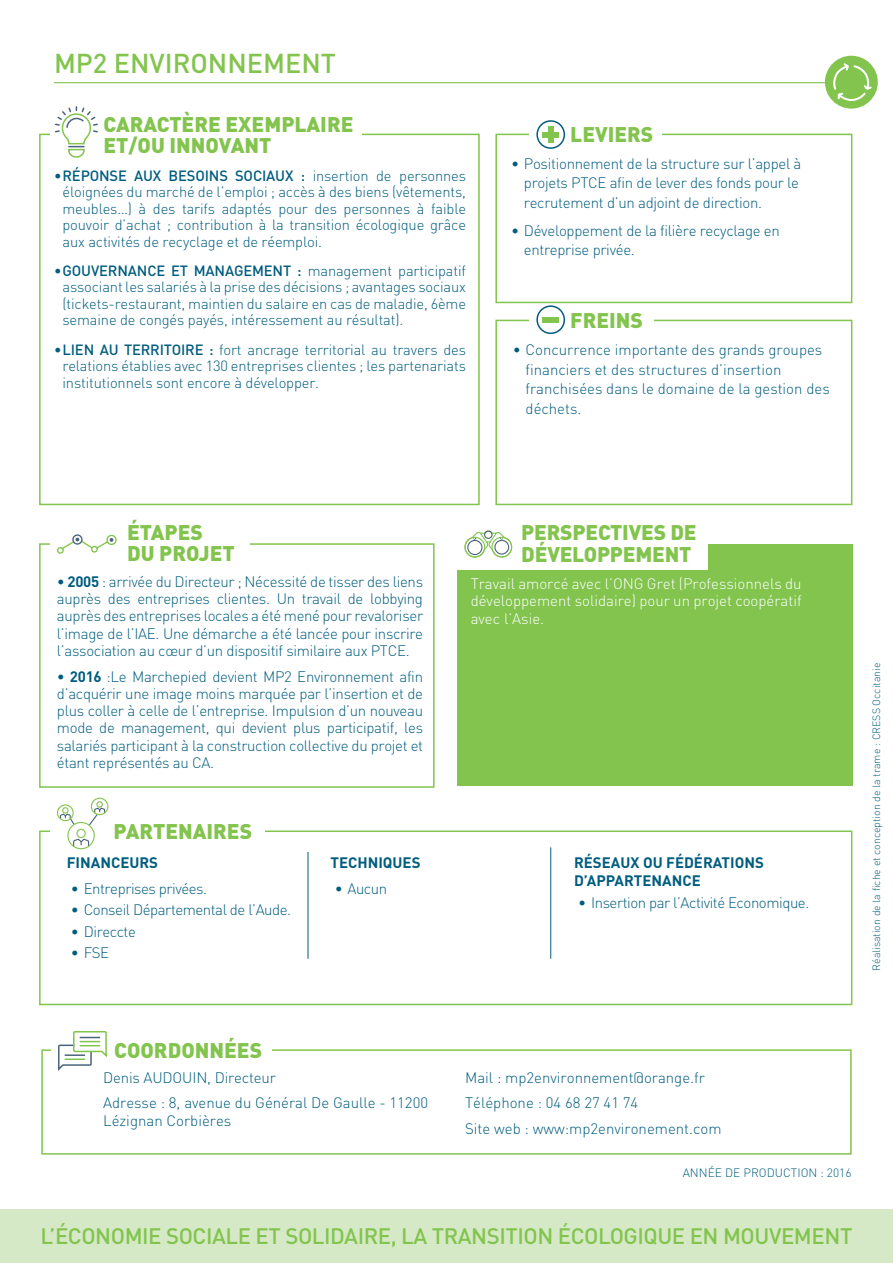
<style>
.page{position:relative;width:893px;height:1263px;background:#fff}
.page>*{position:absolute;margin:0;border:0;box-sizing:border-box;transform-origin:0 0}
.t1{font:500 27px "DIN";color:#82c44d}
.t2{font:500 22.2px "DIN";letter-spacing:-.02em;color:#82c44d}
.t3{font:900 21px/21px "DIN";color:#82c44d}
.t4{font:300 15px/17.2px "DIN";letter-spacing:-.02em;color:#005d7e;text-align:justify}
.t5{font:300 15px/19.5px "DIN";color:#005d7e}
.t6{font:300 15px/17.2px "DIN";color:#fff;text-align:justify}
.t7{font:700 15px/18px "DIN";color:#005d7e}
.t8{font:300 14.7px/16.5px "DIN";letter-spacing:-.01em;color:#005d7e;text-align:justify}
.t9{font:300 12px "DIN";color:#005d7e}
.t10{font:300 10.5px "DIN";color:#005d7e}
.s1{font-weight:500}
.s2{font-weight:700}
</style>
<div class="page">
<div style="left:0;top:1209px;width:893px;height:54px;background:#d6e9c6"></div>
<hr style="left:54px;top:82px;width:772px;height:1px;background:#82c44d">
<div style="left:39px;top:543px;width:396px;height:245px;border:2px solid #82c44d"></div>
<div style="left:50px;top:538px;width:200px;height:14px;background:#fff"></div>
<div style="left:457px;top:544px;width:395px;height:242px;background:#82c44d"></div>
<div style="left:454px;top:529px;width:254px;height:40px;background:#fff"></div>
<svg style="left:464px;top:530px;width:49px;height:28px"></svg>
<svg style="left:57px;top:534px;width:60px;height:20px"></svg>
<div style="left:72px;top:534px;width:11px;height:11px;border:1px solid #4a637c;border-radius:50%"></div>
<div style="left:495px;top:134px;width:357px;height:169px;border:2px solid #82c44d"></div>
<div style="left:529px;top:128px;width:132px;height:14px;background:#fff"></div>
<div style="left:39px;top:134px;width:441px;height:371px;border:2px solid #82c44d"></div>
<div style="left:495px;top:320px;width:357px;height:185px;border:2px solid #82c44d"></div>
<div style="left:536px;top:120px;width:29px;height:29px;border:2px solid #005d7e;border-radius:50%"></div>
<div style="left:542px;top:132px;width:17px;height:5px;background:#82c44d"></div>
<div style="left:548px;top:126px;width:5px;height:17px;background:#82c44d"></div>
<div style="left:50px;top:128px;width:312px;height:14px;background:#fff"></div>
<div style="left:529px;top:313px;width:124px;height:13px;background:#fff"></div>
<div style="left:542px;top:317px;width:17px;height:5px;background:#82c44d"></div>
<div style="left:536px;top:305px;width:29px;height:29px;border:2px solid #005d7e;border-radius:50%"></div>
<svg style="left:55px;top:106px;width:43px;height:52px"></svg>
<div style="left:39px;top:830px;width:813px;height:175px;border:2px solid #82c44d"></div>
<hr style="left:308px;top:852px;width:1px;height:107px;background:#005d7e">
<hr style="left:550px;top:847px;width:1px;height:112px;background:#005d7e">
<div style="left:50px;top:824px;width:215px;height:13px;background:#fff"></div>
<svg style="left:57px;top:797px;width:52px;height:53px"></svg>
<div style="left:825px;top:56px;width:53px;height:53px;background:#82c44d;border-radius:50%"></div>
<svg style="left:833px;top:63px;width:39px;height:38px"></svg>
<div style="left:41px;top:1049px;width:811px;height:106px;border:2px solid #82c44d"></div>
<div style="left:51px;top:1043px;width:220px;height:13px;background:#fff"></div>
<svg style="left:58px;top:1031px;width:49px;height:40px"></svg>
<h1 class="t1" style="left:54px;top:46px;width:283px">MP2 ENVIRONNEMENT</h1>
<h3 class="t3" style="left:103px;top:113px;width:251px">CARACTÈRE EXEMPLAIRE<br>ET/OU INNOVANT</h3>
<p class="t8" style="left:62px;top:167px;width:405px;text-indent:-8px"><span class="s1">•RÉPONSE AUX BESOINS SOCIAUX :</span> insertion de personnes éloignées du marché de l’emploi ; accès à des biens (vêtements, meubles…) à des tarifs adaptés pour des personnes à faible pouvoir d’achat ; contribution à la transition écologique grâce aux activités de recyclage et de réemploi.</p>
<p class="t8" style="left:62px;top:262px;width:405px;text-indent:-8px"><span class="s1">•GOUVERNANCE ET MANAGEMENT :</span> management participatif associant les salariés à la prise des décisions ; avantages sociaux (tickets-restaurant, maintien du salaire en cas de maladie, 6ème semaine de congés payés, intéressement au résultat).</p>
<p class="t8" style="left:62px;top:341px;width:405px;text-indent:-8px"><span class="s1">•LIEN AU TERRITOIRE :</span> fort ancrage territorial au travers des relations établies avec 130 entreprises clientes ; les partenariats institutionnels sont encore à développer.</p>
<h3 class="t3" style="left:570px;top:123px;width:85px">LEVIERS</h3>
<p class="t4" style="left:524px;top:153px;width:279px;line-height:19.5px;text-align:left;text-indent:-13px">• Positionnement de la structure sur l’appel à projets PTCE afin de lever des fonds pour le recrutement d’un adjoint de direction.</p>
<p class="t4" style="left:524px;top:220px;width:257px;line-height:19.5px;text-indent:-13px">• Développement de la filière recyclage en entreprise privée.</p>
<h3 class="t3" style="left:570px;top:308px;width:74px">FREINS</h3>
<p class="t5" style="left:526px;top:340px;width:306px;text-indent:-13px">• Concurrence importante des grands groupes financiers et des structures d’insertion franchisées dans le domaine de la gestion des déchets.</p>
<h3 class="t3" style="left:127px;top:520px;width:109px">ÉTAPES<br>DU PROJET</h3>
<p class="t4" style="left:57px;top:573px;width:368px">• <span class="s2">2005</span> : arrivée du Directeur ; Nécessité de tisser des liens auprès des entreprises clientes. Un travail de lobbying auprès des entreprises locales a été mené pour revaloriser l’image de l’IAE. Une démarche a été lancée pour inscrire l’association au cœur d’un dispositif similaire aux PTCE.</p>
<p class="t4" style="left:57px;top:667px;width:368px">• <span class="s2">2016</span> :Le Marchepied devient MP2 Environnement afin d’acquérir une image moins marquée par l’insertion et de plus coller à celle de l’entreprise. Impulsion d’un nouveau mode de management, qui devient plus participatif, les salariés participant à la construction collective du projet et étant représentés au CA.</p>
<h3 class="t3" style="left:114px;top:819px;width:140px">PARTENAIRES</h3>
<p class="t7" style="left:67px;top:853px;width:93px">FINANCEURS</p>
<p class="t4" style="left:71px;top:880px;width:138px">• Entreprises privées.</p>
<p class="t4" style="left:71px;top:901px;width:222px">• Conseil Départemental de l’Aude.</p>
<p class="t4" style="left:71px;top:923px;width:66px">• Direccte</p>
<p class="t4" style="left:71px;top:944px;width:40px">• FSE</p>
<p class="t7" style="left:330px;top:853px;width:92px">TECHNIQUES</p>
<p class="t4" style="left:335px;top:880px;width:54px">• Aucun</p>
<h3 class="t3" style="left:521px;top:520px;width:177px;line-height:22.5px">PERSPECTIVES DE<br>DÉVELOPPEMENT</h3>
<p class="t6" style="left:471px;top:575px;width:332px">Travail amorcé avec l’ONG Gret (Professionnels du développement solidaire) pour un projet coopératif avec l’Asie.</p>
<p class="t7" style="left:574px;top:853px;width:191px">RÉSEAUX OU FÉDÉRATIONS<br>D’APPARTENANCE</p>
<p class="t4" style="left:578px;top:893px;width:232px">• Insertion par l’Activité Economique.</p>
<p class="t10" style="left:870px;top:971px;width:309px;rotate:-90deg">Réalisation de la fiche et conception de la trame : CRESS Occitanie</p>
<h3 class="t3" style="left:114px;top:1039px;width:149px">COORDONNÉES</h3>
<p class="t5" style="left:103px;top:1064px;width:326px;line-height:25.8px">Denis AUDOUIN, Directeur<br>Adresse : 8, avenue du Général De Gaulle - 11200</p>
<p class="t5" style="left:103px;top:1110px;width:130px">Lézignan Corbières</p>
<p class="t5" style="left:465px;top:1064px;width:258px;line-height:25.8px">Mail : mp2environnement@orange.fr<br>Téléphone : 04 68 27 41 74<br>Site web : www:mp2environement.com</p>
<p class="t9" style="left:683px;top:1165px;width:170px">ANNÉE DE PRODUCTION : 2016</p>
<h2 class="t2" style="left:41px;top:1222px;width:813px">L’ÉCONOMIE SOCIALE ET SOLIDAIRE, LA TRANSITION ÉCOLOGIQUE EN MOUVEMENT</h2>
</div>
